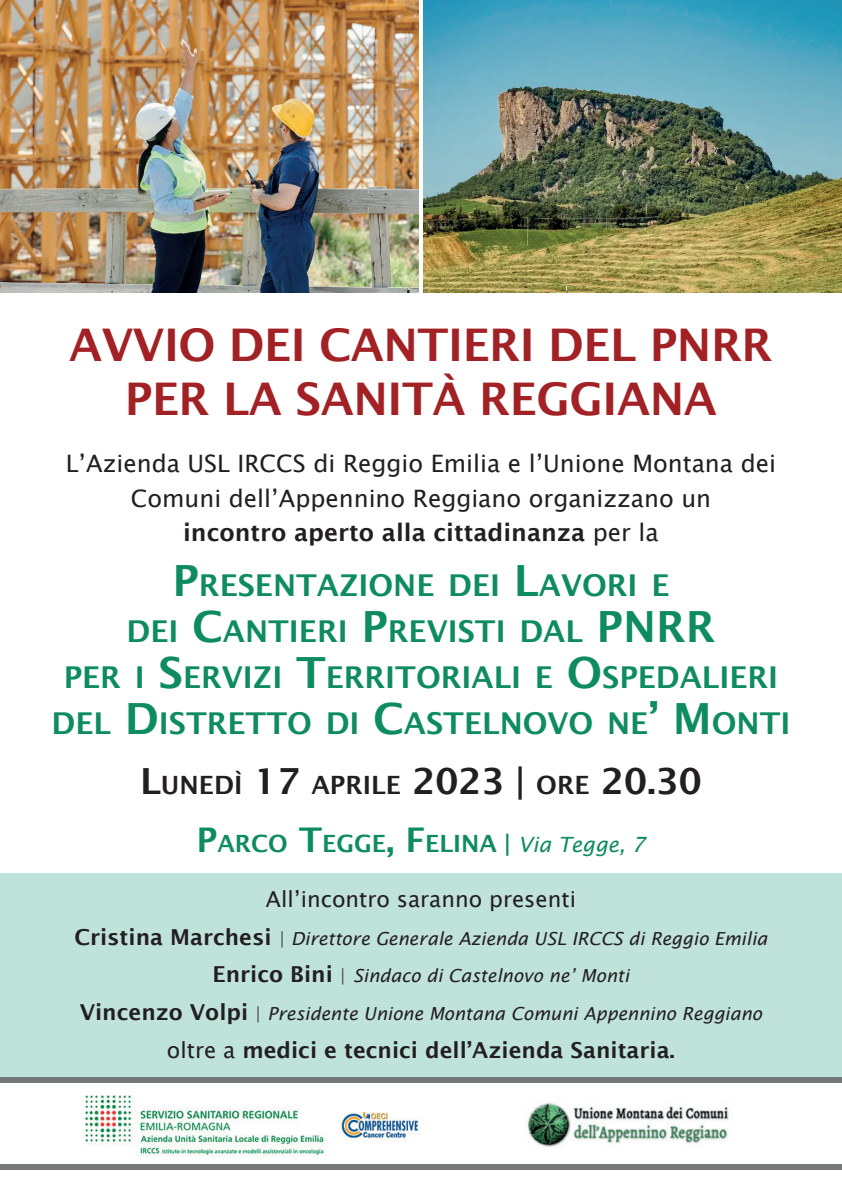
<style>
.page{position:relative;width:842px;height:1191px;background:#fff}
.page>*{position:absolute;margin:0;border:0;box-sizing:border-box;transform-origin:0 0}
.t1{font:600 45px/54px "Lucida Sans";letter-spacing:-.01em;color:#a22124;text-align:center}
.t2{font:600 30.1px "Lucida Sans";color:#0e8c60}
.t3{font:600 25.2px "Lucida Sans";color:#231f20}
.t4{font:24px/34.7px "Lucida Sans Unicode";color:#231f20;text-align:center}
.t5{font:600 24px "Lucida Sans";color:#231f20}
.t6{font:600 23.8px "Lucida Sans";color:#0e8c60}
.t7{font:600 22px "Lucida Sans";color:#231f20}
.t8{font:22px "Lucida Sans Unicode";color:#231f20}
.t9{font:italic 18px/37.7px "Lucida Sans";color:#231f20;text-align:center}
.s1{font-family:"Lucida Sans Unicode";font-weight:400}
.s2{font-size:43px}
.s3{font-size:36px}
.s4{font-size:34px}
.s5{font-size:24px}
.s6{font-weight:400;font-style:italic;font-size:21px}
.s7{font-weight:600;font-style:normal;font-size:22px}
.s8{font-family:"Lucida Sans Unicode";font-style:normal}
</style>
<div class="page">
<div style="left:0;top:873px;width:842px;height:204px;background:#c0e3d9"></div>
<img style="left:85px;top:1095px;width:335px;height:61px">
<div style="left:0;top:1077px;width:842px;height:6px;background:#75797b"></div>
<div style="left:0;top:1164px;width:842px;height:5px;background:#75797b"></div>
<img style="left:0;top:0;width:418px;height:293px">
<img style="left:424px;top:0;width:418px;height:293px">
<img style="left:527px;top:1101px;width:202px;height:46px">
<h1 class="t1" style="left:69px;top:317px;width:705px">AVVIO DEI CANTIERI DEL PNRR<br>PER LA SANITÀ REGGIANA</h1>
<h3 class="t4" style="left:66px;top:446px;width:712px">L’Azienda USL IRCCS di Reggio Emilia e l’Unione Montana dei<br>Comuni dell’Appennino Reggiano organizzano un</h3>
<h3 class="t5" style="left:183px;top:519px;width:477px">incontro aperto alla cittadinanza <span class="s1">per la</span></h3>
<h2 class="t2" style="left:173px;top:568px;width:498px"><span class="s2">P</span>RESENTAZIONE DEI <span class="s2">L</span>AVORI E</h2>
<h2 class="t2" style="left:127px;top:614px;width:527px">DEI <span class="s2">C</span>ANTIERI <span class="s2">P</span>REVISTI DAL <span class="s2">PNRR</span></h2>
<h2 class="t2" style="left:64px;top:660px;width:716px">PER I <span class="s2">S</span>ERVIZI <span class="s2">T</span>ERRITORIALI E <span class="s2">O</span>SPEDALIERI</h2>
<h2 class="t2" style="left:52px;top:706px;width:740px">DEL <span class="s2">D</span> ISTRETTO DI <span class="s2">C</span>ASTELNOVO NE<span class="s2">’ M</span>ONTI</h2>
<h3 class="t3" style="left:140px;top:771px;width:563px"><span class="s3">L</span>UNEDÌ <span class="s3">17</span> APRILE <span class="s3">2023 |</span> ORE <span class="s3">20.30</span></h3>
<h3 class="t6" style="left:196px;top:830px;width:450px"><span class="s4">P</span>ARCO <span class="s4">T</span>EGGE<span class="s4">, F</span>ELINA <span class="s5">|</span> <span class="s6">Via Tegge, 7</span></h3>
<p class="t8" style="left:266px;top:881px;width:312px">All’incontro saranno presenti</p>
<p class="t9" style="left:74px;top:919px;width:695px"><span class="s7">Cristina Marchesi</span> <span class="s8">|</span> Direttore Generale Azienda USL IRCCS di Reggio Emilia<br><span class="s7">Enrico Bini</span> <span class="s8">|</span> Sindaco di Castelnovo ne’ Monti<br><span class="s7">Vincenzo Volpi</span> <span class="s8">|</span> Presidente Unione Montana Comuni Appennino Reggiano</p>
<p class="t7" style="left:167px;top:1037px;width:510px"><span class="s1">oltre a</span> medici e tecnici dell’Azienda Sanitaria.</p>
</div>
